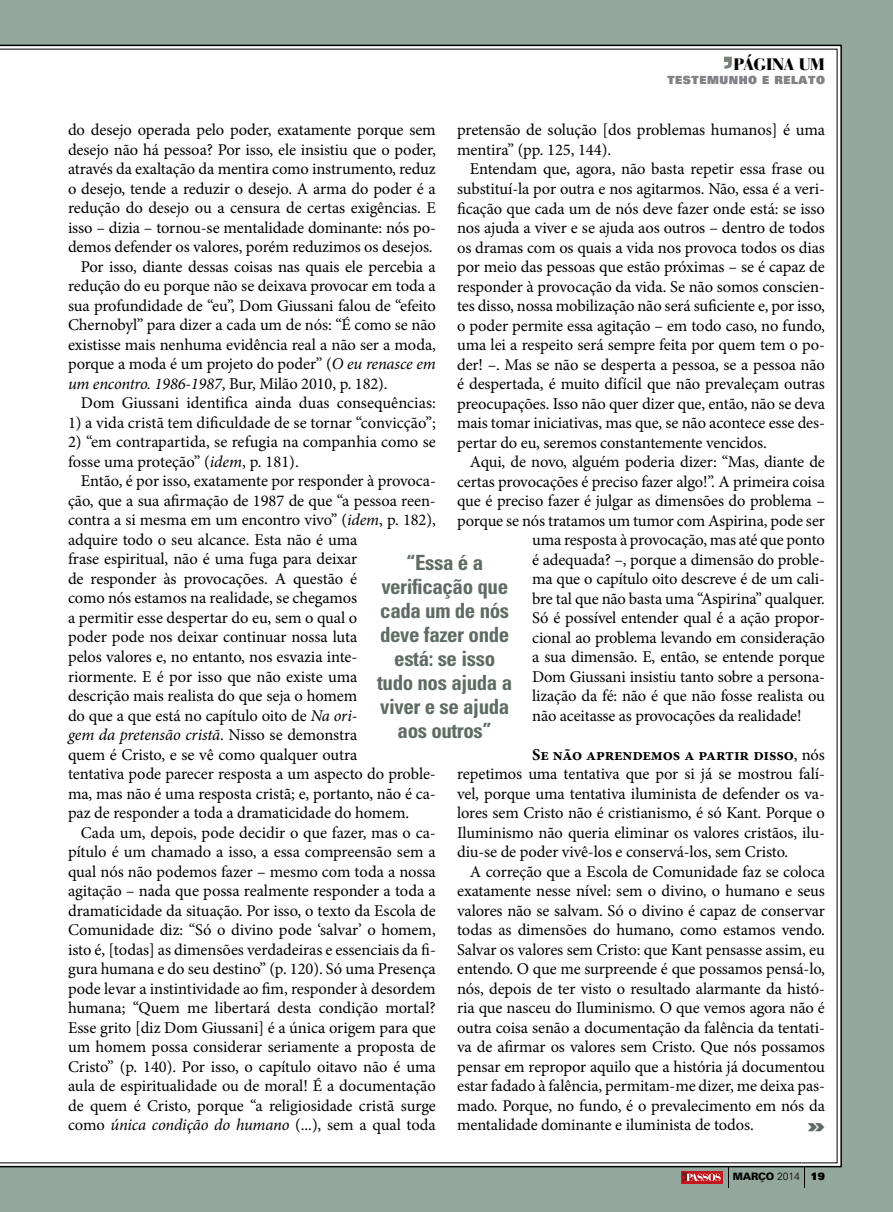
<style>
.page{position:relative;width:893px;height:1212px;background:#93a79d}
.page>*{position:absolute;margin:0;border:0;box-sizing:border-box;transform-origin:0 0}
.t1{font:700 condensed 21px/24px "Univers LT Std";letter-spacing:-.02em;color:#606b64;text-align:center}
.t2{font:18px "Univers LT Std X Black Ex";color:#606b64}
.t3{font:16.5px/19.5px "Minion Pro";letter-spacing:-.01em;color:#000;text-align:justify}
.t4{font:900 16.5px "Bauer Bodoni Std";letter-spacing:-.025em;color:#000}
.t5{font:11.25px "Univers LT Std X Black";letter-spacing:.05em;color:#808285}
.t6{font:900 10.2px "Univers LT Std";letter-spacing:-.02em;color:#000}
.s1{font-style:italic}
.s2{font-weight:700}
.s3{font-weight:300;font-size:10.5px}
.s4{font-family:"Univers LT Std X Black";font-weight:400}
</style>
<div class="page">
<div style="left:0;top:49px;width:837px;height:1114px;background:#fff"></div>
<svg style="left:724px;top:57px;width:8px;height:12px"></svg>
<svg style="left:804px;top:1167px;width:1px;height:21px"></svg>
<svg style="left:728px;top:1167px;width:1px;height:21px"></svg>
<div style="left:681px;top:1171px;width:42px;height:12px;background:#c4161c"></div>
<svg style="left:682px;top:1172px;width:39px;height:9px"></svg>
<p class="t4" style="left:733px;top:54px;width:93px">PÁGINA UM</p>
<p class="t5" style="left:667px;top:72px;width:159px">TESTEMUNHO E RELATO</p>
<p class="t3" style="left:68px;top:120px;width:369px">do desejo operada pelo poder, exatamente porque sem</p>
<p class="t3" style="left:68px;top:140px;width:369px">desejo não há pessoa? Por isso, ele insistiu que o poder,</p>
<p class="t3" style="left:68px;top:159px;width:369px">através da exaltação da mentira como instrumento, reduz</p>
<p class="t3" style="left:68px;top:179px;width:369px">o desejo, tende a reduzir o desejo. A arma do poder é a</p>
<p class="t3" style="left:68px;top:198px;width:369px">redução do desejo ou a censura de certas exigências. E</p>
<p class="t3" style="left:68px;top:218px;width:369px">isso – dizia – tornou-se mentalidade dominante: nós po-</p>
<p class="t3" style="left:68px;top:237px;width:366px">demos defender os valores, porém reduzimos os desejos.</p>
<p class="t3" style="left:81px;top:257px;width:357px">Por isso, diante dessas coisas nas quais ele percebia a</p>
<p class="t3" style="left:68px;top:276px;width:369px">redução do eu porque não se deixava provocar em toda a</p>
<p class="t3" style="left:68px;top:296px;width:369px">sua profundidade de “eu”, Dom Giussani falou de “efeito</p>
<p class="t3" style="left:68px;top:315px;width:369px">Chernobyl” para dizer a cada um de nós: “É como se não</p>
<p class="t3" style="left:68px;top:335px;width:369px">existisse mais nenhuma evidência real a não ser a moda,</p>
<p class="t3" style="left:68px;top:354px;width:369px">porque a moda é um projeto do poder” (<span class="s1">O eu renasce em</span></p>
<p class="t3" style="left:68px;top:374px;width:321px"><span class="s1">um encontro. 1986-1987</span>, Bur, Milão 2010, p. 182).</p>
<p class="t3" style="left:81px;top:393px;width:357px">Dom Giussani identifica ainda duas consequências:</p>
<p class="t3" style="left:68px;top:413px;width:369px">1) a vida cristã tem dificuldade de se tornar “convicção”;</p>
<p class="t3" style="left:68px;top:432px;width:369px">2) “em contrapartida, se refugia na companhia como se fosse uma proteção” (<span class="s1">idem</span>, p. 181).</p>
<p class="t3" style="left:68px;top:471px;width:369px;text-align:left;text-indent:13px">Então, é por isso, exatamente por responder à provoca&shy;ção, que a sua afirmação de 1987 de que “a pessoa reen&shy;contra a si mesma em um encontro vivo” (<span class="s1">idem</span>, p. 182), adquire todo o seu alcance. Esta não é uma<br>frase espiritual, não é uma fuga para deixar<br>de responder às provocações. A questão é<br>como nós estamos na realidade, se chegamos<br>a permitir esse despertar do eu, sem o qual o<br>poder pode nos deixar continuar nossa luta<br>pelos valores e, no entanto, nos esvazia inte-<br>riormente. E é por isso que não existe uma<br>descrição mais realista do que seja o homem<br>do que a que está no capítulo oito de <span class="s1">Na ori-<br>gem da pretensão cristã</span>. Nisso se demonstra<br>quem é Cristo, e se vê como qualquer outra<br>tentativa pode parecer resposta a um aspecto do proble&shy;ma, mas não é uma resposta cristã; e, portanto, não é ca&shy;paz de responder a toda a dramaticidade do homem.</p>
<p class="t3" style="left:68px;top:822px;width:369px;text-indent:13px">Cada um, depois, pode decidir o que fazer, mas o ca&shy;pítulo é um chamado a isso, a essa compreensão sem a qual nós não podemos fazer – mesmo com toda a nossa agitação – nada que possa realmente responder a toda a dramaticidade da situação. Por isso, o texto da Escola de Comunidade diz: “Só o divino pode ‘salvar’ o homem, isto é, [todas] as dimensões verdadeiras e essenciais da fi&shy;gura humana e do seu destino” (p. 120). Só uma Presença pode levar a instintividade ao fim, responder à desordem humana; “Quem me libertará desta condição mortal?<br>Esse grito [diz Dom Giussani] é a única origem para que um homem possa considerar seriamente a proposta de Cristo” (p. 140). Por isso, o capítulo oitavo não é uma aula de espiritualidade ou de moral! É a documentação de quem é Cristo, porque “a religiosidade cristã surge como <span class="s1">única condição do humano</span> (...), sem a qual toda</p>
<p class="t3" style="left:457px;top:121px;width:369px">pretensão de solução [dos problemas humanos] é uma mentira” (pp. 125, 144).</p>
<p class="t3" style="left:457px;top:160px;width:369px;text-indent:13px">Entendam que, agora, não basta repetir essa frase ou substituí-la por outra e nos agitarmos. Não, essa é a veri&shy;ficação que cada um de nós deve fazer onde está: se isso nos ajuda a viver e se ajuda aos outros – dentro de todos os dramas com os quais a vida nos provoca todos os dias por meio das pessoas que estão próximas – se é capaz de responder à provocação da vida. Se não somos conscien&shy;tes disso, nossa mobilização não será suficiente e, por isso, o poder permite essa agitação – em todo caso, no fundo, uma lei a respeito será sempre feita por quem tem o po&shy;der! –. Mas se não se desperta a pessoa, se a pessoa não é despertada, é muito difícil que não prevaleçam outras preocupações. Isso não quer dizer que, então, não se deva mais tomar iniciativas, mas que, se não acontece esse des&shy;pertar do eu, seremos constantemente vencidos.</p>
<p class="t3" style="left:470px;top:452px;width:357px">Aqui, de novo, alguém poderia dizer: “Mas, diante de</p>
<p class="t3" style="left:457px;top:472px;width:369px">certas provocações é preciso fazer algo!”. A primeira coisa</p>
<p class="t3" style="left:457px;top:491px;width:369px">que é preciso fazer é julgar as dimensões do problema –</p>
<p class="t3" style="left:457px;top:511px;width:369px">porque se nós tratamos um tumor com Aspirina, pode ser</p>
<p class="t3" style="left:532px;top:530px;width:294px">uma resposta à provocação, mas até que ponto</p>
<p class="t3" style="left:532px;top:550px;width:294px">é adequada? –, porque a dimensão do proble-</p>
<p class="t3" style="left:532px;top:569px;width:294px">ma que o capítulo oito descreve é de um cali-</p>
<p class="t3" style="left:532px;top:589px;width:294px">bre tal que não basta uma “Aspirina” qualquer.</p>
<p class="t3" style="left:532px;top:608px;width:294px">Só é possível entender qual é a ação propor-</p>
<p class="t3" style="left:532px;top:628px;width:294px">cional ao problema levando em consideração</p>
<p class="t3" style="left:532px;top:647px;width:294px">a sua dimensão. E, então, se entende porque</p>
<p class="t3" style="left:532px;top:667px;width:294px">Dom Giussani insistiu tanto sobre a persona-</p>
<p class="t3" style="left:532px;top:686px;width:294px">lização da fé: não é que não fosse realista ou</p>
<p class="t3" style="left:532px;top:706px;width:271px">não aceitasse as provocações da realidade!</p>
<p class="t3" style="left:457px;top:745px;width:369px;text-indent:75px"><span class="s2">Se não aprendemos a partir disso</span>, nós repetimos uma tentativa que por si já se mostrou falí&shy;vel, porque uma tentativa iluminista de defender os va&shy;lores sem Cristo não é cristianismo, é só Kant. Porque o Iluminismo não queria eliminar os valores cristãos, ilu&shy;diu-se de poder vivê-los e conservá-los, sem Cristo.</p>
<p class="t3" style="left:457px;top:862px;width:369px;text-indent:13px">A correção que a Escola de Comunidade faz se coloca exatamente nesse nível: sem o divino, o humano e seus valores não se salvam. Só o divino é capaz de conservar todas as dimensões do humano, como estamos vendo.<br>Salvar os valores sem Cristo: que Kant pensasse assim, eu entendo. O que me surpreende é que possamos pensá-lo, nós, depois de ter visto o resultado alarmante da histó&shy;ria que nasceu do Iluminismo. O que vemos agora não é outra coisa senão a documentação da falência da tentati&shy;va de afirmar os valores sem Cristo. Que nós possamos pensar em repropor aquilo que a história já documentou estar fadado à falência, permitam-me dizer, me deixa pas&shy;mado. Porque, no fundo, é o prevalecimento em nós da mentalidade dominante e iluminista de todos.</p>
<p class="t1" style="left:377px;top:550px;width:137px">“Essa é a verificação que cada um de nós deve fazer onde está: se isso tudo nos ajuda a viver e se ajuda aos outros”</p>
<p class="t2" style="left:808px;top:1114px;width:19px">»</p>
<p class="t6" style="left:733px;top:1170px;width:94px">MARÇO <span class="s3">2014</span> <span class="s4">19</span></p>
</div>
